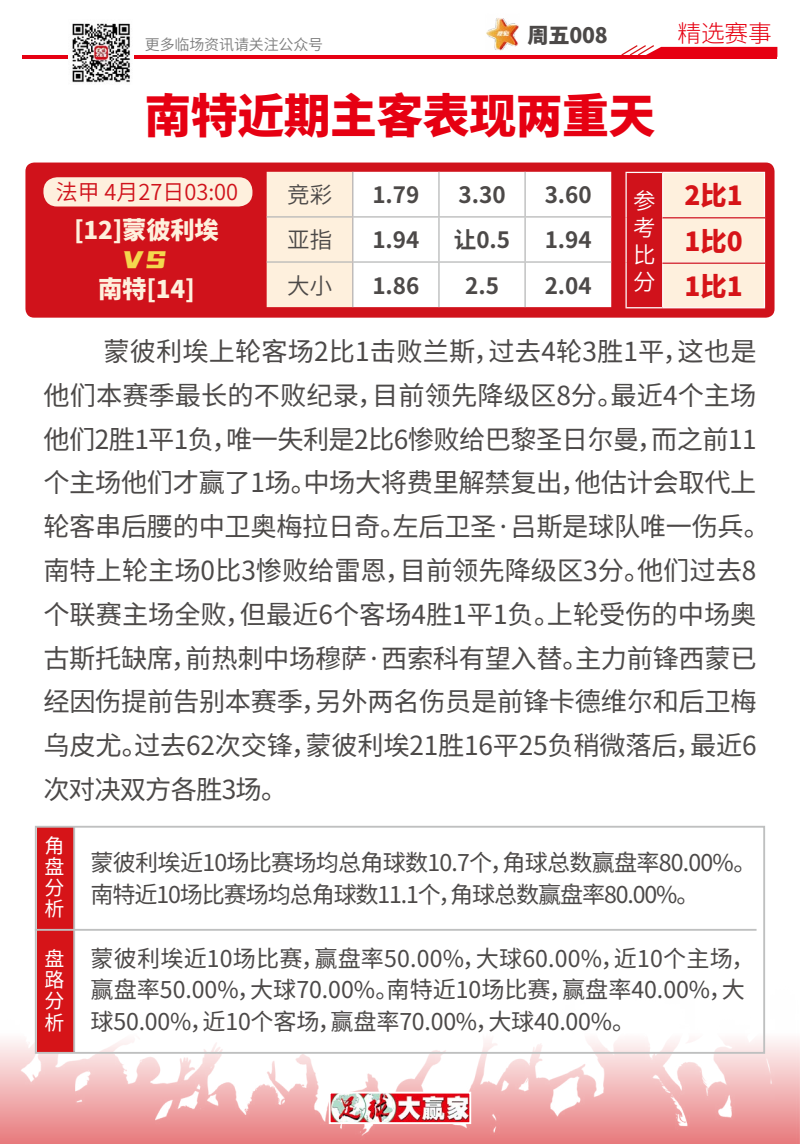
<style>
.page{position:relative;width:800px;height:1144px;background:#fff}
.page>*{position:absolute;margin:0;border:0;box-sizing:border-box;transform-origin:0 0}
.t1{font:900 46.88px "Noto Sans Hans";letter-spacing:-.01em;color:#e60012}
.t2{font:30px "You She Biao Ti Hei";color:#f4d74e}
.t3{font:26.25px/43.8px "Noto Sans Hans";letter-spacing:-.01em;color:#4c4948}
.t4{font:900 26.25px/45.1px "Noto Sans Hans";color:#d61418;text-align:justify}
.t5{font:900 24.38px "Noto Sans Hans";letter-spacing:-.01em;color:#fef0dd}
.t6{font:300 23.75px "Noto Sans Hans";color:#e60012}
.t7{font:23.12px/31.5px "Noto Sans Hans";letter-spacing:-.01em;color:#4c4948}
.t8{font:23.12px/31.5px "Noto Sans Hans";letter-spacing:-.035em;color:#4c4948}
.t9{font:700 22.5px "Noto Sans Hans";color:#4c4948}
.t10{font:600 22.5px "Noto Sans Hans";color:#4c4948}
.t11{font:600 22.5px/27px "Noto Sans Hans";color:#fff;text-align:justify}
.t12{font:600 21.88px "Noto Sans Hans";color:#d0121b}
.t13{font:900 21.25px "Noto Sans Hans";letter-spacing:-.01em;color:#4c4948}
.t14{font:20px/21.2px "Noto Sans Hans";color:#fff;text-align:justify}
.t15{font:600 15px "Noto Sans Hans";letter-spacing:-.01em;color:#7d7d7d}
</style>
<div class="page">
<hr style="left:22px;top:55px;width:755px;height:4px;background:#e60012">
<svg style="left:621px;top:45px;width:156px;height:10px"></svg>
<img style="left:68px;top:23px;width:66px;height:60px">
<img style="left:486px;top:18px;width:33px;height:33px">
<div style="left:25px;top:162px;width:750px;height:156px;background:#d0121b;border-radius:9px"></div>
<img style="left:0;top:928px;width:800px;height:216px">
<img style="left:332px;top:1094px;width:136px;height:27px">
<div style="left:329px;top:1091px;width:142px;height:33px;border:2px solid #fff"></div>
<svg style="left:267px;top:172px;width:344px;height:135px;background:#fefaf6"></svg>
<hr style="left:352px;top:172px;width:1px;height:44px;background:#b5b6b6">
<hr style="left:438px;top:172px;width:2px;height:44px;background:#b5b6b6">
<hr style="left:524px;top:172px;width:2px;height:44px;background:#b5b6b6">
<hr style="left:267px;top:216px;width:86px;height:1px;background:#b5b6b6">
<hr style="left:353px;top:216px;width:86px;height:1px;background:#b5b6b6">
<hr style="left:352px;top:217px;width:1px;height:44px;background:#b5b6b6">
<hr style="left:439px;top:216px;width:86px;height:1px;background:#b5b6b6">
<hr style="left:438px;top:217px;width:2px;height:44px;background:#b5b6b6">
<hr style="left:525px;top:216px;width:86px;height:1px;background:#b5b6b6">
<hr style="left:524px;top:217px;width:2px;height:44px;background:#b5b6b6">
<hr style="left:267px;top:261px;width:86px;height:2px;background:#b5b6b6">
<hr style="left:353px;top:261px;width:86px;height:2px;background:#b5b6b6">
<hr style="left:352px;top:263px;width:1px;height:44px;background:#b5b6b6">
<hr style="left:439px;top:261px;width:86px;height:2px;background:#b5b6b6">
<hr style="left:438px;top:263px;width:2px;height:44px;background:#b5b6b6">
<hr style="left:525px;top:261px;width:86px;height:2px;background:#b5b6b6">
<hr style="left:524px;top:263px;width:2px;height:44px;background:#b5b6b6">
<div style="left:663px;top:173px;width:101px;height:134px;background:#fef0dd"></div>
<hr style="left:625px;top:172px;width:38px;height:1px;background:#fff">
<hr style="left:625px;top:173px;width:2px;height:44px;background:#fff">
<hr style="left:663px;top:172px;width:102px;height:1px;background:#fff">
<hr style="left:662px;top:173px;width:1px;height:44px;background:#fff">
<hr style="left:764px;top:173px;width:1px;height:44px;background:#fff">
<hr style="left:625px;top:217px;width:2px;height:46px;background:#fff">
<hr style="left:662px;top:218px;width:1px;height:44px;background:#fff">
<hr style="left:764px;top:218px;width:1px;height:44px;background:#fff">
<hr style="left:625px;top:263px;width:2px;height:44px;background:#fff">
<hr style="left:662px;top:263px;width:1px;height:44px;background:#fff">
<hr style="left:764px;top:263px;width:1px;height:44px;background:#fff">
<hr style="left:625px;top:307px;width:38px;height:1px;background:#fff">
<hr style="left:663px;top:307px;width:102px;height:1px;background:#fff">
<svg style="left:90px;top:825px;width:653px;height:1px"></svg>
<svg style="left:90px;top:945px;width:651px;height:26px"></svg>
<svg style="left:90px;top:977px;width:656px;height:25px"></svg>
<svg style="left:90px;top:1008px;width:531px;height:26px"></svg>
<div style="left:43px;top:177px;width:209px;height:29px;background:#fef0dd;border-radius:14px"></div>
<div style="left:38px;top:829px;width:35px;height:222px;background:#d61418"></div>
<hr style="left:35px;top:929px;width:722px;height:2px;background:#bfc0c0">
<hr style="left:73px;top:826px;width:2px;height:226px;background:#bfc0c0">
<div style="left:35px;top:826px;width:730px;height:228px;border:2px solid #bfc0c0"></div>
<hr style="left:662px;top:217px;width:103px;height:1px;background:#d0121b">
<hr style="left:662px;top:262px;width:103px;height:2px;background:#d0121b">
<p class="t15" style="left:145px;top:36px;width:180px">更多临场资讯请关注公众号</p>
<p class="t13" style="left:527px;top:23px;width:82px">周五008</p>
<h1 class="t1" style="left:145px;top:89px;width:512px">南特近期主客表现两重天</h1>
<p class="t6" style="left:678px;top:20px;width:96px">精选赛事</p>
<p class="t12" style="left:56px;top:180px;width:184px">法甲 4月27日03:00</p>
<p class="t5" style="left:74px;top:216px;width:146px">[12]蒙彼利埃</p>
<p class="t5" style="left:98px;top:275px;width:98px">南特[14]</p>
<p class="t2" style="left:123px;top:241px;width:46px">VS</p>
<p class="t10" style="left:287px;top:182px;width:47px">竞彩</p>
<p class="t9" style="left:372px;top:182px;width:49px">1.79</p>
<p class="t9" style="left:459px;top:182px;width:49px">3.30</p>
<p class="t9" style="left:545px;top:182px;width:49px">3.60</p>
<p class="t10" style="left:287px;top:227px;width:47px">亚指</p>
<p class="t9" style="left:372px;top:227px;width:49px">1.94</p>
<p class="t9" style="left:454px;top:227px;width:58px">让0.5</p>
<p class="t9" style="left:545px;top:227px;width:49px">1.94</p>
<p class="t10" style="left:287px;top:273px;width:47px">大小</p>
<p class="t9" style="left:372px;top:273px;width:49px">1.86</p>
<p class="t9" style="left:465px;top:273px;width:35px">2.5</p>
<p class="t9" style="left:545px;top:273px;width:49px">2.04</p>
<p class="t11" style="left:633px;top:187px;width:24px">参考比分</p>
<p class="t4" style="left:685px;top:174px;width:60px">2比1<br>1比0<br>1比1</p>
<p class="t3" style="left:43px;top:330px;width:728px;text-indent:60px">蒙彼利埃上轮客场2比1击败兰斯，过去4轮3胜1平，这也是他们本赛季最长的不败纪录，目前领先降级区8分。最近4个主场他们2胜1平1负，唯一失利是2比6惨败给巴黎圣日尔曼，而之前11个主场他们才赢了1场。中场大将费里解禁复出，他估计会取代上轮客串后腰的中卫奥梅拉日奇。左后卫圣·吕斯是球队唯一伤兵。南特上轮主场0比3惨败给雷恩，目前领先降级区3分。他们过去8个联赛主场全败，但最近6个客场4胜1平1负。上轮受伤的中场奥古斯托缺席，前热刺中场穆萨·西索科有望入替。主力前锋西蒙已经因伤提前告别本赛季，另外两名伤员是前锋卡德维尔和后卫梅乌皮尤。过去62次交锋，蒙彼利埃21胜16平25负稍微落后，最近6次对决双方各胜3场。</p>
<p class="t14" style="left:44px;top:835px;width:21px">角盘分析</p>
<p class="t14" style="left:44px;top:948px;width:21px">盘路分析</p>
<p class="t8" style="left:91px;top:847px;width:667px">蒙彼利埃近10场比赛场均总角球数10.7个，角球总数赢盘率80.00%。南特近10场比赛场均总角球数11.1个，角球总数赢盘率80.00%。</p>
<p class="t7" style="left:91px;top:943px;width:665px">蒙彼利埃近10场比赛，赢盘率50.00%，大球60.00%，近10个主场，赢盘率50.00%，大球70.00%。南特近10场比赛，赢盘率40.00%，大球50.00%，近10个客场，赢盘率70.00%，大球40.00%。</p>
</div>
